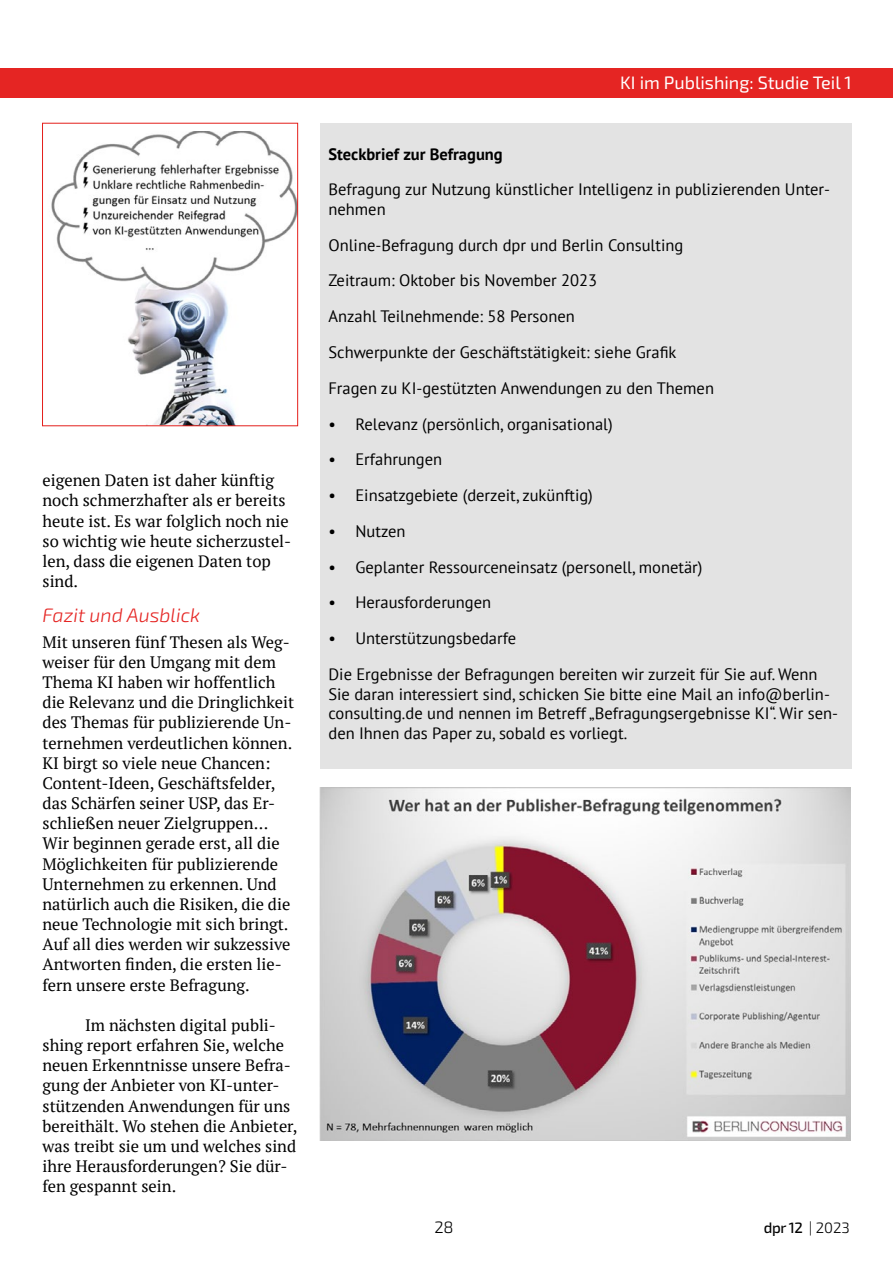
<style>
.page{position:relative;width:893px;height:1263px;background:#fff}
.page>*{position:absolute;margin:0;border:0;box-sizing:border-box;transform-origin:0 0}
.t1{font:italic 300 19.5px "Exo 2";color:#e52523}
.t2{font:18px "Exo 2";color:#fff}
.t3{font:16.5px/20.1px "PT Serif";color:#000}
.t4{font:16.5px/35.7px "PT Sans";color:#000}
.t5{font:700 16.5px "PT Sans";color:#000}
.t6{font:300 16.5px "Exo 2";color:#000}
.t7{font:500 15px "Exo 2";color:#000}
.s1{font-weight:300}
</style>
<div class="page">
<div style="left:0;top:68px;width:893px;height:30px;background:#e52523"></div>
<div style="left:320px;top:123px;width:531px;height:646px;background:#e3e3e3"></div>
<img style="left:319px;top:787px;width:531px;height:353px">
<img style="left:51px;top:132px;width:245px;height:292px">
<div style="left:42px;top:123px;width:256px;height:303px;border:1px solid #e41f1b"></div>
<p class="t3" style="left:43px;top:470px;width:250px">eigenen Daten ist daher künftig noch schmerzhafter als er bereits heute ist. Es war folglich noch nie so wichtig wie heute sicherzustel&shy;len, dass die eigenen Daten top sind.</p>
<p class="t1" style="left:43px;top:604px;width:159px">Fazit und Ausblick</p>
<p class="t3" style="left:43px;top:632px;width:253px">Mit unseren fünf Thesen als Weg&shy;weiser für den Umgang mit dem<br>Thema KI haben wir hoffentlich die Relevanz und die Dringlichkeit des Themas für publizierende Un&shy;ternehmen verdeutlichen können.<br>KI birgt so viele neue Chancen:<br>Content-Ideen, Geschäftsfelder, das Schärfen seiner USP, das Er&shy;schließen neuer Zielgruppen…<br>Wir beginnen gerade erst, all die<br>Möglichkeiten für publizierende<br>Unternehmen zu erkennen. Und natürlich auch die Risiken, die die neue Technologie mit sich bringt.<br>Auf all dies werden wir sukzessive<br>Antworten finden, die ersten lie&shy;fern unsere erste Befragung.</p>
<p class="t3" style="left:43px;top:1015px;width:257px;text-indent:43px">Im nächsten digital publi&shy;shing report erfahren Sie, welche neuen Erkenntnisse unsere Befra&shy;gung der Anbieter von KI-unter&shy;stützenden Anwendungen für uns bereithält. Wo stehen die Anbieter, was treibt sie um und welches sind ihre Herausforderungen? Sie dür&shy;fen gespannt sein.</p>
<p class="t2" style="left:620px;top:72px;width:233px">KI im Publishing: Studie Teil 1</p>
<p class="t5" style="left:328px;top:143px;width:176px">Steckbrief zur Befragung</p>
<p class="t4" style="left:328px;top:179px;width:503px;line-height:19.5px">Befragung zur Nutzung künstlicher Intelligenz in publizierenden Unter&shy;nehmen</p>
<p class="t4" style="left:328px;top:227px;width:387px">Online-Befragung durch dpr und Berlin Consulting Zeitraum: Oktober bis November 2023<br>Anzahl Teilnehmende: 58 Personen<br>Schwerpunkte der Geschäftstätigkeit: siehe Grafik Fragen zu KI-gestützten Anwendungen zu den Themen</p>
<p class="t4" style="left:328px;top:405px;width:286px">• Relevanz (persönlich, organisational)</p>
<p class="t4" style="left:328px;top:441px;width:115px">• Erfahrungen</p>
<p class="t4" style="left:328px;top:477px;width:266px">• Einsatzgebiete (derzeit, zukünftig)</p>
<p class="t4" style="left:328px;top:513px;width:79px">• Nutzen</p>
<p class="t4" style="left:328px;top:549px;width:376px">• Geplanter Ressourceneinsatz (personell, monetär)</p>
<p class="t4" style="left:328px;top:584px;width:164px">• Herausforderungen</p>
<p class="t4" style="left:328px;top:620px;width:491px">• Unterstützungsbedarfe<br>Die Ergebnisse der Befragungen bereiten wir zurzeit für Sie auf. Wenn</p>
<p class="t4" style="left:328px;top:684px;width:511px;line-height:19.5px">Sie daran interessiert sind, schicken Sie bitte eine Mail an info@berlin&shy;consulting.de und nennen im Betreff „Befragungsergebnisse KI“. Wir sen&shy;den Ihnen das Paper zu, sobald es vorliegt.</p>
<p class="t6" style="left:434px;top:1217px;width:21px">28</p>
<p class="t7" style="left:764px;top:1218px;width:88px">dpr 12 <span class="s1">| 2023</span></p>
</div>
